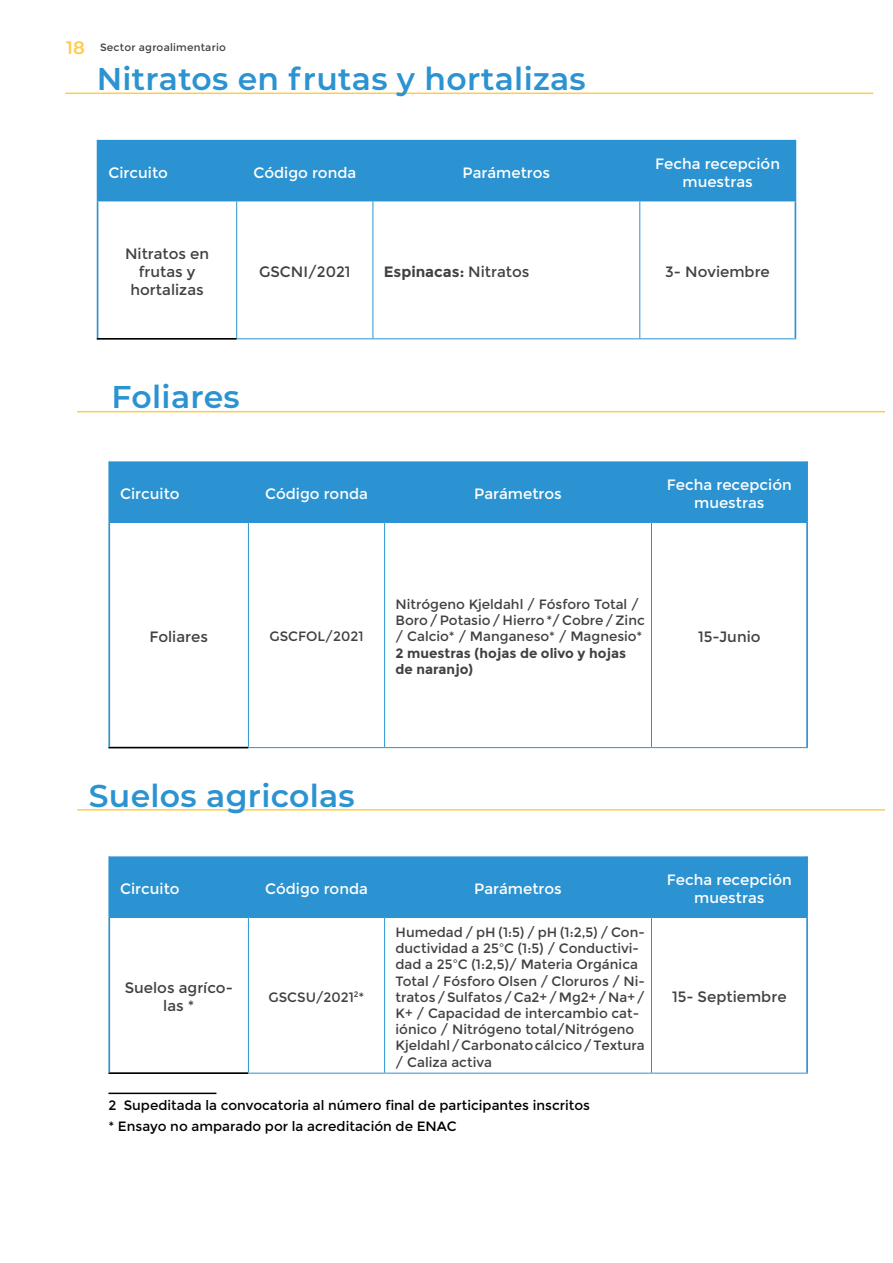
<style>
.page{position:relative;width:893px;height:1263px;background:#fff}
.page>*{position:absolute;margin:0;border:0;box-sizing:border-box;transform-origin:0 0}
.t1{font:600 31.5px "Montserrat";letter-spacing:.01em;color:#2b93d1}
.t2{font:15px/18px "Montserrat";color:#fff;text-align:center}
.t3{font:15px/18px "Montserrat";color:#414042;text-align:center}
.t4{font:700 15px "Montserrat";color:#414042}
.t5{font:13.5px/16.2px "Montserrat";color:#414042}
.t6{font:13.5px/21.6px "Montserrat";color:#000}
.t7{font:700 13.5px/16.2px "Montserrat";color:#414042}
.t8{font:10.5px "Montserrat";letter-spacing:.02em;color:#414042}
.s1{font-weight:600;font-size:18px;color:#ffcc4e}
.s2{font-weight:400}
</style>
<div class="page">
<hr style="left:65px;top:93px;width:808px;height:1px;background:#ffcc4e">
<div style="left:98px;top:140px;width:697px;height:60px;background:#2b93d1"></div>
<hr style="left:97px;top:338px;width:140px;height:2px;background:#000">
<hr style="left:97px;top:200px;width:140px;height:1px;background:#2b93d1">
<hr style="left:237px;top:200px;width:136px;height:1px;background:#2b93d1">
<hr style="left:373px;top:200px;width:267px;height:1px;background:#2b93d1">
<hr style="left:640px;top:200px;width:156px;height:1px;background:#2b93d1">
<hr style="left:237px;top:338px;width:136px;height:1px;background:#2b93d1">
<hr style="left:373px;top:338px;width:267px;height:1px;background:#2b93d1">
<hr style="left:640px;top:338px;width:156px;height:1px;background:#2b93d1">
<hr style="left:97px;top:201px;width:1px;height:137px;background:#2b93d1">
<hr style="left:795px;top:201px;width:1px;height:137px;background:#2b93d1">
<hr style="left:97px;top:140px;width:1px;height:60px;background:#2b93d1">
<hr style="left:795px;top:140px;width:1px;height:60px;background:#2b93d1">
<hr style="left:236px;top:201px;width:1px;height:137px;background:#2b93d1">
<hr style="left:639px;top:201px;width:1px;height:137px;background:#2b93d1">
<hr style="left:373px;top:201px;width:1px;height:137px;background:#2b93d1">
<hr style="left:77px;top:411px;width:808px;height:1px;background:#ffcc4e">
<div style="left:110px;top:461px;width:696px;height:60px;background:#2b93d1"></div>
<hr style="left:108px;top:747px;width:140px;height:1px;background:#000">
<hr style="left:108px;top:521px;width:140px;height:2px;background:#2b93d1">
<hr style="left:248px;top:521px;width:137px;height:2px;background:#2b93d1">
<hr style="left:385px;top:521px;width:266px;height:2px;background:#2b93d1">
<hr style="left:651px;top:521px;width:157px;height:2px;background:#2b93d1">
<hr style="left:248px;top:747px;width:137px;height:1px;background:#2b93d1">
<hr style="left:385px;top:747px;width:266px;height:1px;background:#2b93d1">
<hr style="left:651px;top:747px;width:157px;height:1px;background:#2b93d1">
<hr style="left:108px;top:523px;width:2px;height:224px;background:#2b93d1">
<hr style="left:806px;top:523px;width:2px;height:224px;background:#2b93d1">
<hr style="left:108px;top:461px;width:2px;height:60px;background:#2b93d1">
<hr style="left:806px;top:461px;width:2px;height:60px;background:#2b93d1">
<hr style="left:248px;top:523px;width:1px;height:224px;background:#2b93d1">
<hr style="left:651px;top:523px;width:1px;height:224px;background:#2b93d1">
<hr style="left:384px;top:523px;width:1px;height:224px;background:#2b93d1">
<hr style="left:77px;top:809px;width:808px;height:1px;background:#ffcc4e">
<div style="left:110px;top:856px;width:696px;height:60px;background:#2b93d1"></div>
<hr style="left:108px;top:1072px;width:140px;height:2px;background:#000">
<hr style="left:108px;top:916px;width:140px;height:2px;background:#2b93d1">
<hr style="left:248px;top:916px;width:137px;height:2px;background:#2b93d1">
<hr style="left:385px;top:916px;width:266px;height:2px;background:#2b93d1">
<hr style="left:651px;top:916px;width:157px;height:2px;background:#2b93d1">
<hr style="left:248px;top:1073px;width:137px;height:1px;background:#2b93d1">
<hr style="left:385px;top:1073px;width:266px;height:1px;background:#2b93d1">
<hr style="left:651px;top:1073px;width:157px;height:1px;background:#2b93d1">
<hr style="left:108px;top:918px;width:2px;height:154px;background:#2b93d1">
<hr style="left:806px;top:918px;width:2px;height:155px;background:#2b93d1">
<hr style="left:108px;top:856px;width:2px;height:60px;background:#2b93d1">
<hr style="left:806px;top:856px;width:2px;height:60px;background:#2b93d1">
<hr style="left:248px;top:918px;width:1px;height:154px;background:#2b93d1">
<hr style="left:651px;top:918px;width:1px;height:155px;background:#2b93d1">
<hr style="left:384px;top:918px;width:1px;height:155px;background:#2b93d1">
<hr style="left:108px;top:1092px;width:108px;height:2px;background:#000">
<p class="t8" style="left:66px;top:41px;width:161px"><span class="s1">18</span> Sector agroalimentario</p>
<h1 class="t1" style="left:97px;top:57px;width:491px">Nitratos en frutas y hortalizas</h1>
<p class="t2" style="left:108px;top:163px;width:61px">Circuito</p>
<p class="t2" style="left:253px;top:163px;width:104px">Código ronda</p>
<p class="t2" style="left:463px;top:163px;width:89px">Parámetros</p>
<p class="t2" style="left:655px;top:154px;width:127px">Fecha recepción muestras</p>
<p class="t3" style="left:125px;top:245px;width:86px">Nitratos en frutas y hortalizas</p>
<p class="t3" style="left:259px;top:263px;width:93px">GSCNI/2021</p>
<p class="t4" style="left:384px;top:263px;width:147px">Espinacas: <span class="s2">Nitratos</span></p>
<p class="t3" style="left:665px;top:263px;width:106px">3- Noviembre</p>
<h1 class="t1" style="left:112px;top:375px;width:130px">Foliares</h1>
<p class="t2" style="left:120px;top:485px;width:61px">Circuito</p>
<p class="t2" style="left:265px;top:485px;width:104px">Código ronda</p>
<p class="t2" style="left:474px;top:485px;width:89px">Parámetros</p>
<p class="t2" style="left:667px;top:476px;width:127px">Fecha recepción muestras</p>
<p class="t3" style="left:150px;top:628px;width:60px">Foliares</p>
<p class="t5" style="left:269px;top:629px;width:96px">GSCFOL/2021</p>
<p class="t5" style="left:395px;top:596px;width:251px">Nitrógeno Kjeldahl / Fósforo Total /<br>Boro / Potasio / Hierro */ Cobre / Zinc / Calcio* / Manganeso* / Magnesio*</p>
<p class="t7" style="left:395px;top:645px;width:232px">2 muestras (hojas de olivo y hojas de naranjo)</p>
<h1 class="t1" style="left:89px;top:773px;width:268px">Suelos agricolas</h1>
<p class="t3" style="left:698px;top:628px;width:64px">15-Junio</p>
<p class="t2" style="left:120px;top:880px;width:61px">Circuito</p>
<p class="t2" style="left:265px;top:880px;width:104px">Código ronda</p>
<p class="t2" style="left:474px;top:880px;width:89px">Parámetros</p>
<p class="t2" style="left:667px;top:871px;width:127px">Fecha recepción muestras</p>
<p class="t3" style="left:125px;top:979px;width:109px">Suelos agríco&shy;las *</p>
<p class="t5" style="left:269px;top:989px;width:97px">GSCSU/2021<sup>2</sup>*</p>
<p class="t5" style="left:395px;top:924px;width:251px">Humedad / pH (1:5) / pH (1:2,5) / Con&shy;ductividad a 25ºC (1:5) / Conductivi&shy;dad a 25ºC (1:2,5)/ Materia Orgánica Total / Fósforo Olsen / Cloruros / Ni&shy;tratos / Sulfatos / Ca2+ / Mg2+ / Na+ / K+ / Capacidad de intercambio cat&shy;iónico / Nitrógeno total/Nitrógeno Kjeldahl / Carbonato cálcico / Textura / Caliza activa</p>
<p class="t6" style="left:108px;top:1094px;width:483px">2 Supeditada la convocatoria al número final de participantes inscritos * Ensayo no amparado por la acreditación de ENAC</p>
<p class="t3" style="left:672px;top:988px;width:116px">15- Septiembre</p>
</div>
